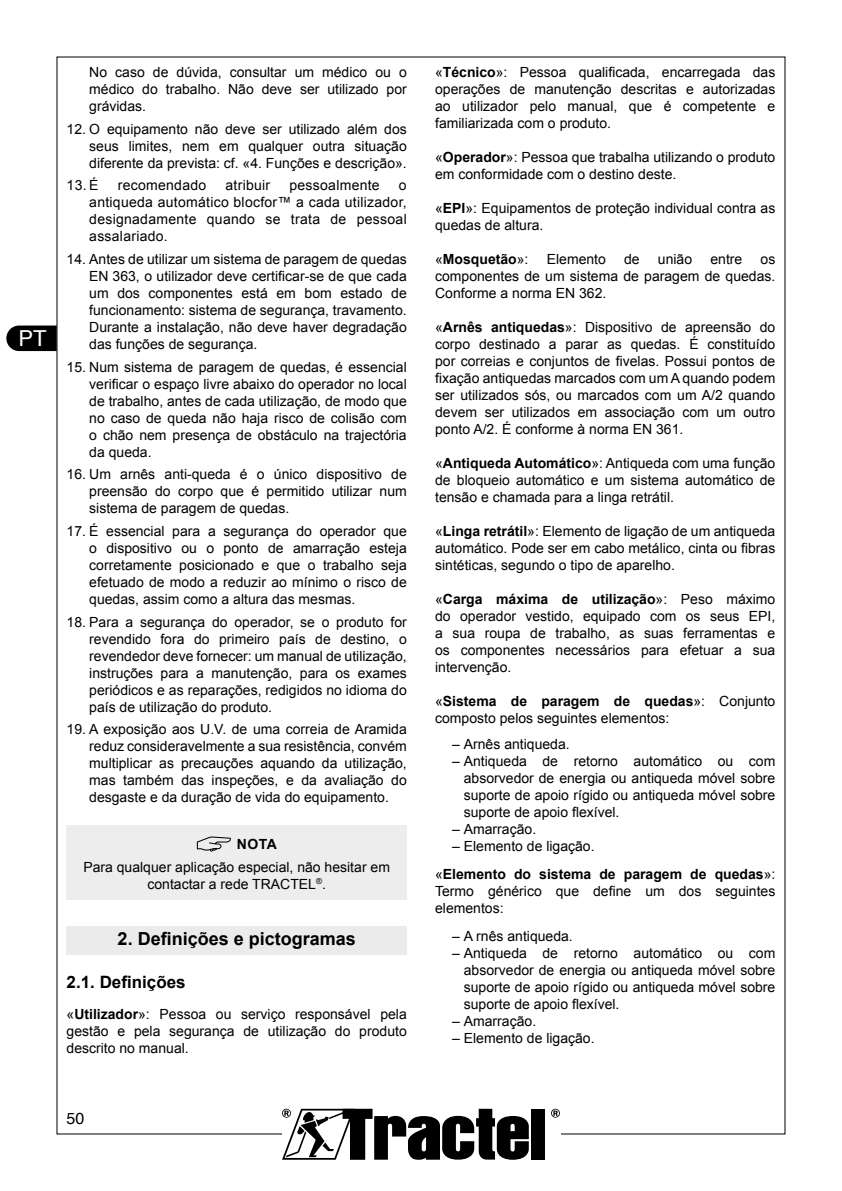
<style>
.page{position:relative;width:842px;height:1191px;background:#fff}
.page>*{position:absolute;margin:0;border:0;box-sizing:border-box;transform-origin:0 0}
.t1{font:22px "Helvetica";color:#fff}
.t2{font:700 18px "Arial";color:#000}
.t3{font:700 17px "Arial";color:#000}
.t4{font:16px "Helvetica";color:#000}
.t5{font:14px/17px "Arial";color:#000;text-align:justify}
.t6{font:700 14px/28.4px "Arial";color:#000}
.t7{font:14px "Arial";letter-spacing:.02em;color:#000}
.s1{font-weight:700}
.s2{font-weight:400}
</style>
<div class="page">
<div style="left:531px;top:1109px;width:13px;height:50px;background:#000"></div>
<svg style="left:282px;top:1108px;width:247px;height:51px"></svg>
<svg style="left:551px;top:1108px;width:9px;height:9px"></svg>
<svg style="left:6px;top:325px;width:51px;height:26px"></svg>
<div style="left:67px;top:926px;width:340px;height:29px;background:#ecebec"></div>
<div style="left:67px;top:825px;width:340px;height:75px;background:#ededed"></div>
<svg style="left:197px;top:836px;width:34px;height:15px"></svg>
<h1 class="t1" style="left:18px;top:321px;width:30px">PT</h1>
<p class="t5" style="left:89px;top:64px;width:319px">No caso de dúvida, consultar um médico ou o médico do trabalho. Não deve ser utilizado por grávidas.</p>
<p class="t5" style="left:89px;top:120px;width:319px;text-indent:-23px">12. O equipamento não deve ser utilizado além dos seus limites, nem em qualquer outra situação diferente da prevista: cf. «4. Funções e descrição».</p>
<p class="t5" style="left:67px;top:177px;width:34px">13. É</p>
<p class="t7" style="left:118px;top:176px;width:90px">recomendado</p>
<p class="t7" style="left:225px;top:176px;width:46px">atribuir</p>
<p class="t7" style="left:289px;top:176px;width:92px">pessoalmente</p>
<p class="t5" style="left:89px;top:177px;width:319px;text-indent:310px">o antiqueda automático blocfor™ a cada utilizador, designadamente quando se trata de pessoal assalariado.</p>
<p class="t5" style="left:89px;top:251px;width:319px;text-indent:-23px">14. Antes de utilizar um sistema de paragem de quedas EN 363, o utilizador deve certificar-se de que cada um dos componentes está em bom estado de funcionamento: sistema de segurança, travamento.<br>Durante a instalação, não deve haver degradação das funções de segurança.</p>
<p class="t5" style="left:89px;top:358px;width:319px;text-indent:-23px">15. Num sistema de paragem de quedas, é essencial verificar o espaço livre abaixo do operador no local de trabalho, antes de cada utilização, de modo que no caso de queda não haja risco de colisão com o chão nem presença de obstáculo na trajectória da queda.</p>
<p class="t5" style="left:89px;top:466px;width:319px;text-indent:-23px">16. Um arnês anti-queda é o único dispositivo de preensão do corpo que é permitido utilizar num sistema de paragem de quedas.</p>
<p class="t5" style="left:89px;top:522px;width:319px;text-indent:-23px">17. É essencial para a segurança do operador que o dispositivo ou o ponto de amarração esteja corretamente posicionado e que o trabalho seja efetuado de modo a reduzir ao mínimo o risco de quedas, assim como a altura das mesmas.</p>
<p class="t5" style="left:89px;top:613px;width:319px;text-indent:-23px">18. Para a segurança do operador, se o produto for revendido fora do primeiro país de destino, o revendedor deve fornecer: um manual de utilização, instruções para a manutenção, para os exames periódicos e as reparações, redigidos no idioma do país de utilização do produto.</p>
<p class="t5" style="left:89px;top:721px;width:319px;text-indent:-23px">19. A exposição aos U.V. de uma correia de Aramida reduz consideravelmente a sua resistência, convém multiplicar as precauções aquando da utilização, mas também das inspeções, e da avaliação do desgaste e da duração de vida do equipamento.</p>
<p class="t6" style="left:237px;top:830px;width:42px">NOTA</p>
<p class="t5" style="left:83px;top:858px;width:308px;text-align:center">Para qualquer aplicação especial, não hesitar em contactar a rede TRACTEL<sup>®</sup>.</p>
<p class="t2" style="left:118px;top:926px;width:240px">2. Definições e pictogramas</p>
<p class="t3" style="left:67px;top:970px;width:121px">2.1. Definições</p>
<p class="t5" style="left:67px;top:1006px;width:342px">«<span class="s1">Utilizador</span>»: Pessoa ou serviço responsável pela gestão e pela segurança de utilização do produto descrito no manual.</p>
<p class="t4" style="left:67px;top:1106px;width:19px">50</p>
<p class="t5" style="left:435px;top:64px;width:342px">«<span class="s1">Técnico</span>»: Pessoa qualificada, encarregada das operações de manutenção descritas e autorizadas ao utilizador pelo manual, que é competente e familiarizada com o produto.</p>
<p class="t5" style="left:435px;top:149px;width:342px">«<span class="s1">Operador</span>»: Pessoa que trabalha utilizando o produto em conformidade com o destino deste.</p>
<p class="t5" style="left:435px;top:200px;width:342px">«<span class="s1">EPI</span>»: Equipamentos de proteção individual contra as quedas de altura.</p>
<p class="t6" style="left:435px;top:245px;width:95px"><span class="s2">«</span>Mosquetão<span class="s2">»:</span></p>
<p class="t5" style="left:547px;top:251px;width:61px">Elemento</p>
<p class="t5" style="left:624px;top:251px;width:17px">de</p>
<p class="t5" style="left:658px;top:251px;width:36px">união</p>
<p class="t5" style="left:710px;top:251px;width:33px">entre</p>
<p class="t5" style="left:435px;top:251px;width:342px;text-indent:325px">os componentes de um sistema de paragem de quedas.<br>Conforme a norma EN 362.</p>
<p class="t5" style="left:435px;top:319px;width:342px">«<span class="s1">Arnês antiquedas</span>»: Dispositivo de apreensão do corpo destinado a parar as quedas. É constituído por correias e conjuntos de fivelas. Possui pontos de fixação antiquedas marcados com um A quando podem ser utilizados sós, ou marcados com um A/2 quando devem ser utilizados em associação com um outro ponto A/2. É conforme à norma EN 361.</p>
<p class="t5" style="left:435px;top:455px;width:342px">«<span class="s1">Antiqueda Automático</span>»: Antiqueda com uma função de bloqueio automático e um sistema automático de tensão e chamada para a linga retrátil.</p>
<p class="t5" style="left:435px;top:523px;width:342px">«<span class="s1">Linga retrátil</span>»: Elemento de ligação de um antiqueda automático. Pode ser em cabo metálico, cinta ou fibras sintéticas, segundo o tipo de aparelho.</p>
<p class="t5" style="left:435px;top:591px;width:342px">«<span class="s1">Carga máxima de utilização</span>»: Peso máximo do operador vestido, equipado com os seus EPI, a sua roupa de trabalho, as suas ferramentas e os componentes necessários para efetuar a sua intervenção.</p>
<p class="t5" style="left:435px;top:693px;width:342px">«<span class="s1">Sistema de paragem de quedas</span>»: Conjunto composto pelos seguintes elementos:</p>
<p class="t5" style="left:452px;top:735px;width:119px">– Arnês antiqueda.</p>
<p class="t5" style="left:464px;top:752px;width:313px;text-indent:-12px">– Antiqueda de retorno automático ou com absorvedor de energia ou antiqueda móvel sobre suporte de apoio rígido ou antiqueda móvel sobre suporte de apoio flexível.</p>
<p class="t5" style="left:452px;top:820px;width:86px">– Amarração.</p>
<p class="t6" style="left:435px;top:831px;width:342px;text-indent:17px"><span class="s2">– Elemento de ligação.<br>«</span>Elemento do sistema de paragem de quedas<span class="s2">»:</span></p>
<p class="t5" style="left:435px;top:882px;width:342px">Termo générico que define um dos seguintes elementos:</p>
<p class="t5" style="left:452px;top:928px;width:122px">– A rnês antiqueda.</p>
<p class="t5" style="left:464px;top:945px;width:313px;text-indent:-12px">– Antiqueda de retorno automático ou com absorvedor de energia ou antiqueda móvel sobre suporte de apoio rígido ou antiqueda móvel sobre suporte de apoio flexível.</p>
<p class="t5" style="left:452px;top:1013px;width:86px">– Amarração.</p>
<p class="t5" style="left:452px;top:1030px;width:144px">– Elemento de ligação.</p>
</div>
